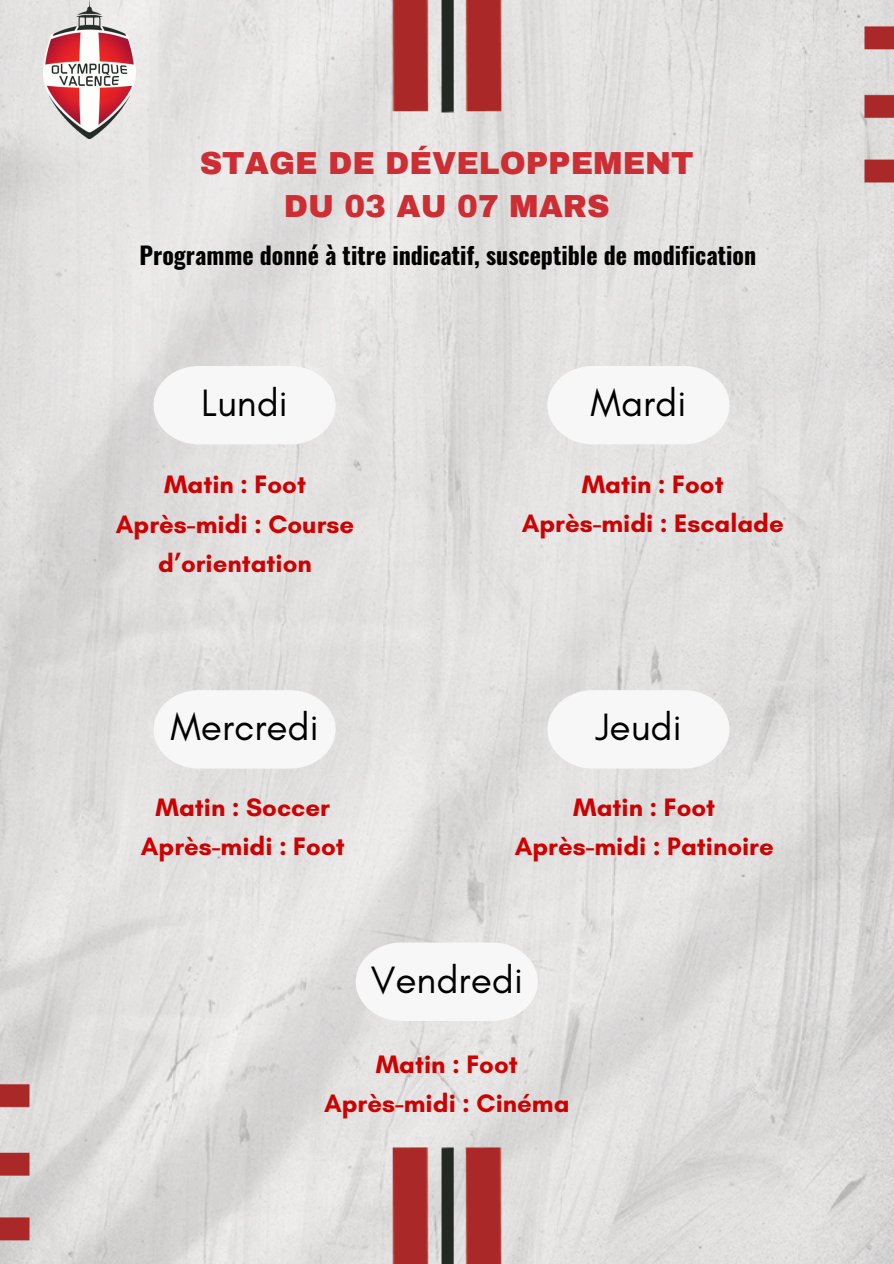
<style>
.page{position:relative;width:894px;height:1264px;background:#fff}
.page>*{position:absolute;margin:0;border:0;box-sizing:border-box;transform-origin:0 0}
.t1{font:38.85px "Glacial Indifference";color:#000}
.t2{font:900 31.2px/42.8px "Archivo";color:#cc2e33;text-align:center}
.t3{font:700 25.65px/39.6px "Glacial Indifference";color:#ce0100;text-align:center}
.t4{font:700 23.85px "Oswald";color:#000}
</style>
<div class="page">
<img style="left:0;top:0;width:893px;height:1263px">
<img style="left:43px;top:0;width:93px;height:138px">
<svg style="left:153px;top:366px;width:182px;height:78px"></svg>
<svg style="left:547px;top:366px;width:182px;height:78px"></svg>
<svg style="left:153px;top:690px;width:182px;height:78px"></svg>
<svg style="left:547px;top:690px;width:182px;height:78px"></svg>
<svg style="left:356px;top:942px;width:181px;height:78px"></svg>
<p class="t2" style="left:200px;top:143px;width:495px">STAGE DE DÉVELOPPEMENT<br>DU 03 AU 07 MARS</p>
<h1 class="t4" style="left:139px;top:236px;width:618px">Programme donné à titre indicatif, susceptible de modification</h1>
<p class="t1" style="left:201px;top:379px;width:88px">Lundi</p>
<h2 class="t3" style="left:164px;top:464px;width:143px">Matin : Foot</h2>
<p class="t3" style="left:116px;top:504px;width:240px">Après-midi : Course d’orientation</p>
<p class="t1" style="left:590px;top:379px;width:97px">Mardi</p>
<h1 class="t3" style="left:581px;top:464px;width:143px">Matin : Foot</h1>
<p class="t3" style="left:521px;top:503px;width:263px">Après-midi : Escalade</p>
<h1 class="t1" style="left:170px;top:703px;width:150px">Mercredi</h1>
<p class="t1" style="left:595px;top:703px;width:88px">Jeudi</p>
<p class="t3" style="left:155px;top:787px;width:176px">Matin : Soccer</p>
<h1 class="t3" style="left:141px;top:826px;width:205px">Après-midi : Foot</h1>
<p class="t3" style="left:573px;top:787px;width:143px">Matin : Foot</p>
<p class="t3" style="left:514px;top:826px;width:260px">Après-midi : Patinoire</p>
<p class="t1" style="left:370px;top:955px;width:154px">Vendredi</p>
<h1 class="t3" style="left:376px;top:1043px;width:143px">Matin : Foot</h1>
<p class="t3" style="left:324px;top:1083px;width:247px">Après-midi : Cinéma</p>
</div>
